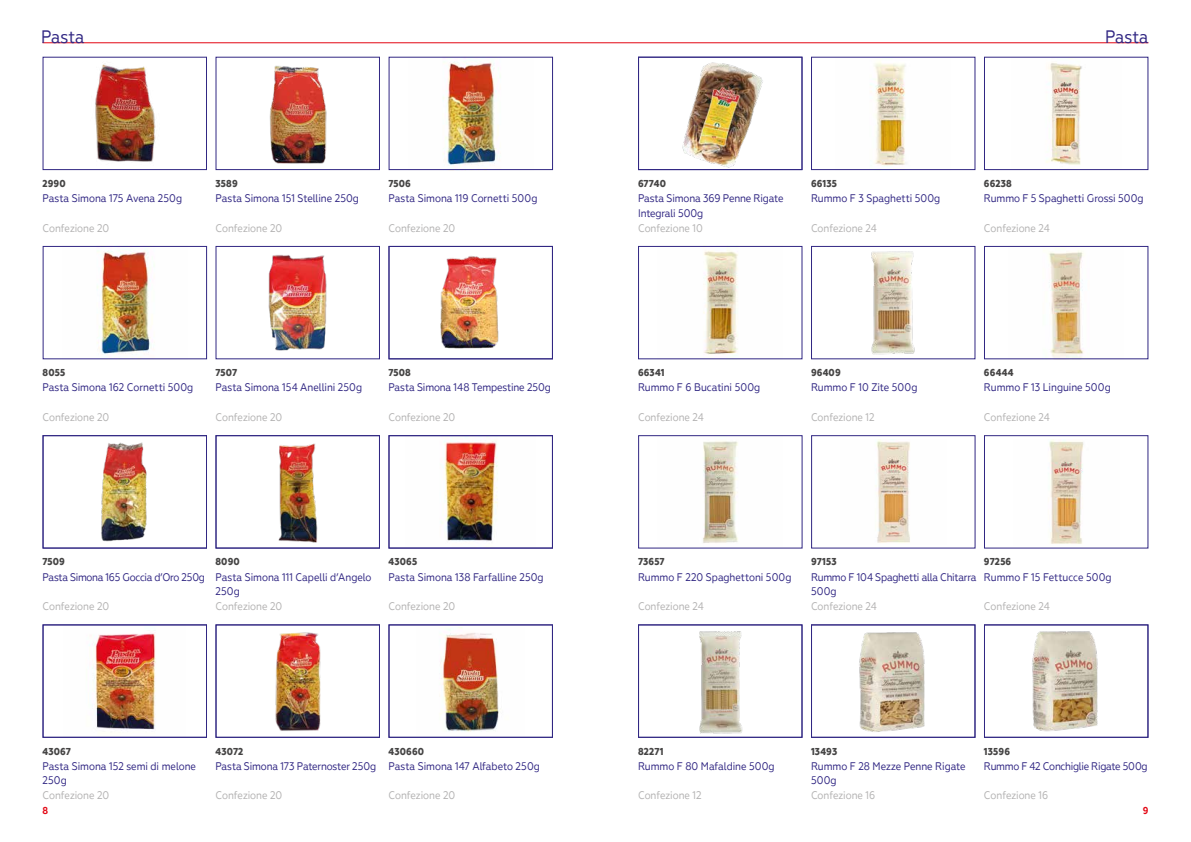
<style>
.page{position:relative;width:1191px;height:842px;background:#fff}
.page>*{position:absolute;margin:0;border:0;box-sizing:border-box;transform-origin:0 0}
.t1{font:18px "Geometria Narrow";letter-spacing:-.005em;color:#312783}
.t2{font:11px/14.5px "Geometria Narrow";letter-spacing:-.005em;color:#312783}
.t3{font:11px "Geometria Narrow";letter-spacing:-.005em;color:#b3b2b2}
.t4{font:11px "Geometria Narrow";letter-spacing:-.025em;color:#312783}
.t5{font:800 10px "Geometria Narrow";letter-spacing:.015em;color:#454444}
.t6{font:700 10px "Geometria Narrow";color:#e30613}
</style>
<div class="page">
<hr style="left:43px;top:43px;width:1105px;height:1px;background:#e30613">
<img style="left:95px;top:64px;width:61px;height:98px">
<div style="left:43px;top:57px;width:164px;height:113px;border:1px solid #312783"></div>
<img style="left:269px;top:65px;width:58px;height:99px">
<div style="left:215px;top:57px;width:165px;height:113px;border:1px solid #312783"></div>
<img style="left:443px;top:61px;width:58px;height:104px">
<div style="left:388px;top:57px;width:165px;height:113px;border:1px solid #312783"></div>
<img style="left:97px;top:250px;width:58px;height:104px">
<div style="left:43px;top:246px;width:164px;height:113px;border:1px solid #312783"></div>
<img style="left:268px;top:255px;width:59px;height:96px">
<div style="left:215px;top:246px;width:165px;height:113px;border:1px solid #312783"></div>
<img style="left:440px;top:256px;width:59px;height:93px">
<div style="left:388px;top:246px;width:165px;height:113px;border:1px solid #312783"></div>
<img style="left:101px;top:442px;width:46px;height:100px">
<div style="left:43px;top:435px;width:164px;height:114px;border:1px solid #312783"></div>
<img style="left:278px;top:443px;width:40px;height:100px">
<div style="left:215px;top:435px;width:165px;height:114px;border:1px solid #312783"></div>
<img style="left:442px;top:440px;width:56px;height:101px">
<div style="left:388px;top:435px;width:165px;height:114px;border:1px solid #312783"></div>
<img style="left:89px;top:633px;width:67px;height:100px">
<div style="left:43px;top:624px;width:164px;height:114px;border:1px solid #312783"></div>
<img style="left:275px;top:632px;width:46px;height:99px">
<div style="left:215px;top:624px;width:165px;height:114px;border:1px solid #312783"></div>
<img style="left:440px;top:627px;width:59px;height:105px">
<div style="left:388px;top:624px;width:165px;height:114px;border:1px solid #312783"></div>
<img style="left:682px;top:62px;width:81px;height:106px">
<div style="left:638px;top:57px;width:164px;height:113px;border:1px solid #312783"></div>
<img style="left:870px;top:61px;width:36px;height:105px">
<div style="left:811px;top:57px;width:164px;height:113px;border:1px solid #312783"></div>
<img style="left:1046px;top:62px;width:36px;height:103px">
<div style="left:984px;top:57px;width:164px;height:113px;border:1px solid #312783"></div>
<img style="left:703px;top:250px;width:35px;height:105px">
<div style="left:638px;top:246px;width:164px;height:113px;border:1px solid #312783"></div>
<img style="left:871px;top:251px;width:44px;height:104px">
<div style="left:811px;top:246px;width:164px;height:113px;border:1px solid #312783"></div>
<img style="left:1048px;top:250px;width:36px;height:107px">
<div style="left:984px;top:246px;width:164px;height:113px;border:1px solid #312783"></div>
<img style="left:703px;top:441px;width:35px;height:102px">
<div style="left:638px;top:435px;width:164px;height:114px;border:1px solid #312783"></div>
<img style="left:876px;top:439px;width:34px;height:104px">
<div style="left:811px;top:435px;width:164px;height:114px;border:1px solid #312783"></div>
<img style="left:1049px;top:440px;width:35px;height:104px">
<div style="left:984px;top:435px;width:164px;height:114px;border:1px solid #312783"></div>
<img style="left:699px;top:631px;width:44px;height:103px">
<div style="left:638px;top:624px;width:164px;height:114px;border:1px solid #312783"></div>
<img style="left:859px;top:632px;width:66px;height:100px">
<div style="left:811px;top:624px;width:164px;height:114px;border:1px solid #312783"></div>
<img style="left:1032px;top:631px;width:66px;height:101px">
<div style="left:984px;top:624px;width:164px;height:114px;border:1px solid #312783"></div>
<h1 class="t1" style="left:41px;top:26px;width:45px">Pasta</h1>
<h1 class="t1" style="left:1105px;top:26px;width:45px">Pasta</h1>
<p class="t5" style="left:43px;top:178px;width:25px">2990</p>
<p class="t2" style="left:43px;top:191px;width:141px">Pasta Simona 175 Avena 250g</p>
<p class="t3" style="left:43px;top:221px;width:68px">Confezione 20</p>
<p class="t5" style="left:215px;top:178px;width:24px">3589</p>
<p class="t2" style="left:215px;top:191px;width:145px">Pasta Simona 151 Stelline 250g</p>
<p class="t3" style="left:215px;top:221px;width:68px">Confezione 20</p>
<p class="t5" style="left:388px;top:178px;width:24px">7506</p>
<p class="t2" style="left:388px;top:191px;width:150px">Pasta Simona 119 Cornetti 500g</p>
<p class="t3" style="left:388px;top:221px;width:68px">Confezione 20</p>
<p class="t5" style="left:43px;top:367px;width:24px">8055</p>
<p class="t2" style="left:43px;top:380px;width:152px">Pasta Simona 162 Cornetti 500g</p>
<p class="t3" style="left:43px;top:411px;width:68px">Confezione 20</p>
<p class="t5" style="left:215px;top:367px;width:23px">7507</p>
<p class="t2" style="left:215px;top:380px;width:148px">Pasta Simona 154 Anellini 250g</p>
<p class="t3" style="left:215px;top:411px;width:68px">Confezione 20</p>
<p class="t5" style="left:388px;top:367px;width:24px">7508</p>
<p class="t2" style="left:388px;top:380px;width:164px">Pasta Simona 148 Tempestine 250g</p>
<p class="t3" style="left:388px;top:411px;width:68px">Confezione 20</p>
<p class="t5" style="left:43px;top:556px;width:24px">7509</p>
<p class="t4" style="left:43px;top:570px;width:164px">Pasta Simona 165 Goccia d’Oro 250g</p>
<p class="t3" style="left:43px;top:600px;width:68px">Confezione 20</p>
<p class="t5" style="left:215px;top:556px;width:26px">8090</p>
<p class="t2" style="left:215px;top:570px;width:157px">Pasta Simona 111 Capelli d’Angelo<br>250g</p>
<p class="t3" style="left:215px;top:600px;width:68px">Confezione 20</p>
<p class="t5" style="left:388px;top:556px;width:30px">43065</p>
<p class="t2" style="left:388px;top:570px;width:157px">Pasta Simona 138 Farfalline 250g</p>
<p class="t3" style="left:388px;top:600px;width:68px">Confezione 20</p>
<p class="t5" style="left:43px;top:745px;width:30px">43067</p>
<p class="t2" style="left:43px;top:759px;width:155px">Pasta Simona 152 semi di melone<br>250g</p>
<p class="t3" style="left:43px;top:789px;width:68px">Confezione 20</p>
<p class="t5" style="left:215px;top:745px;width:29px">43072</p>
<p class="t2" style="left:215px;top:759px;width:162px">Pasta Simona 173 Paternoster 250g</p>
<p class="t3" style="left:215px;top:789px;width:68px">Confezione 20</p>
<p class="t5" style="left:388px;top:745px;width:37px">430660</p>
<p class="t2" style="left:388px;top:759px;width:153px">Pasta Simona 147 Alfabeto 250g</p>
<p class="t3" style="left:388px;top:789px;width:68px">Confezione 20</p>
<p class="t5" style="left:638px;top:178px;width:30px">67740</p>
<p class="t2" style="left:638px;top:191px;width:147px">Pasta Simona 369 Penne Rigate<br>Integrali 500g</p>
<p class="t3" style="left:638px;top:221px;width:66px">Confezione 10</p>
<p class="t5" style="left:811px;top:178px;width:27px">66135</p>
<p class="t2" style="left:811px;top:191px;width:131px">Rummo F 3 Spaghetti 500g</p>
<p class="t3" style="left:811px;top:221px;width:67px">Confezione 24</p>
<p class="t5" style="left:984px;top:178px;width:29px">66238</p>
<p class="t2" style="left:984px;top:191px;width:161px">Rummo F 5 Spaghetti Grossi 500g</p>
<p class="t3" style="left:984px;top:221px;width:67px">Confezione 24</p>
<p class="t5" style="left:638px;top:367px;width:28px">66341</p>
<p class="t2" style="left:638px;top:380px;width:124px">Rummo F 6 Bucatini 500g</p>
<p class="t3" style="left:638px;top:411px;width:67px">Confezione 24</p>
<p class="t5" style="left:811px;top:367px;width:31px">96409</p>
<p class="t2" style="left:811px;top:380px;width:108px">Rummo F 10 Zite 500g</p>
<p class="t3" style="left:811px;top:411px;width:65px">Confezione 12</p>
<p class="t5" style="left:984px;top:367px;width:31px">66444</p>
<p class="t2" style="left:984px;top:380px;width:128px">Rummo F 13 Linguine 500g</p>
<p class="t3" style="left:984px;top:411px;width:67px">Confezione 24</p>
<p class="t5" style="left:638px;top:556px;width:28px">73657</p>
<p class="t2" style="left:638px;top:570px;width:155px">Rummo F 220 Spaghettoni 500g</p>
<p class="t3" style="left:638px;top:600px;width:67px">Confezione 24</p>
<p class="t5" style="left:811px;top:556px;width:27px">97153</p>
<p class="t2" style="left:811px;top:570px;width:167px">Rummo F 104 Spaghetti alla Chitarra<br>500g</p>
<p class="t3" style="left:811px;top:600px;width:67px">Confezione 24</p>
<p class="t5" style="left:984px;top:556px;width:29px">97256</p>
<p class="t2" style="left:984px;top:570px;width:129px">Rummo F 15 Fettucce 500g</p>
<p class="t3" style="left:984px;top:600px;width:67px">Confezione 24</p>
<p class="t5" style="left:638px;top:745px;width:27px">82271</p>
<p class="t2" style="left:638px;top:759px;width:138px">Rummo F 80 Mafaldine 500g</p>
<p class="t3" style="left:638px;top:789px;width:65px">Confezione 12</p>
<p class="t5" style="left:811px;top:745px;width:28px">13493</p>
<p class="t2" style="left:811px;top:759px;width:156px">Rummo F 28 Mezze Penne Rigate<br>500g</p>
<p class="t3" style="left:811px;top:789px;width:66px">Confezione 16</p>
<p class="t5" style="left:984px;top:745px;width:28px">13596</p>
<p class="t4" style="left:984px;top:760px;width:165px">Rummo F 42 Conchiglie Rigate 500g</p>
<p class="t3" style="left:984px;top:789px;width:66px">Confezione 16</p>
<p class="t6" style="left:43px;top:804px;width:7px">8</p>
<p class="t6" style="left:1142px;top:804px;width:7px">9</p>
</div>
